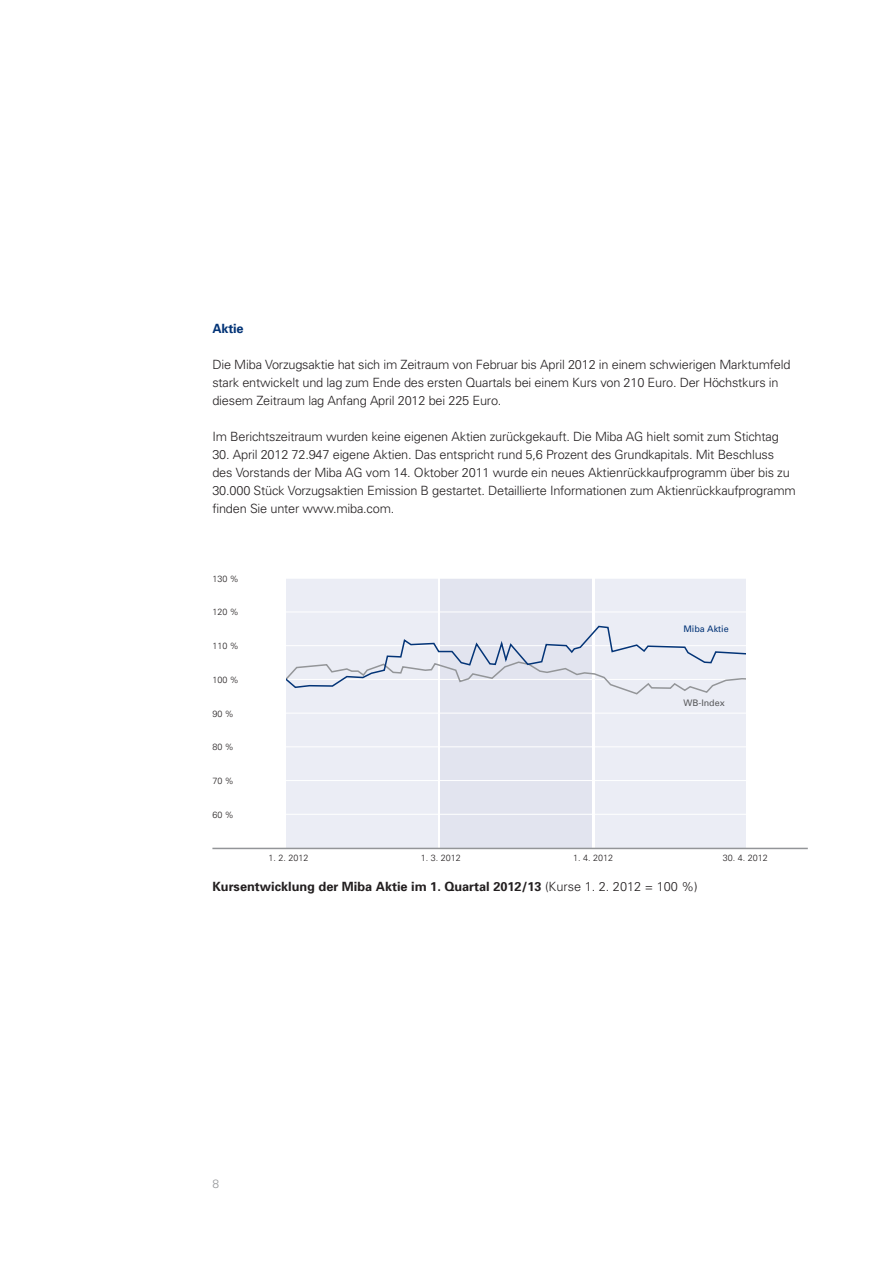
<style>
.page{position:relative;width:893px;height:1263px;background:#fff}
.page>*{position:absolute;margin:0;border:0;box-sizing:border-box;transform-origin:0 0}
.t1{font:300 12.75px/18px "Univers";letter-spacing:-.015em;color:#231f20}
.t2{font:700 12.75px "Univers";color:#231f20}
.t3{font:700 12.75px "Univers";letter-spacing:-.015em;color:#033477}
.t4{font:300 12px "Univers";color:#939598}
.t5{font:300 9px "Univers";color:#231f20}
.t6{font:9px "Univers";color:#033477}
.t7{font:9px "Univers";color:#57585a}
.s1{font-weight:300}
</style>
<div class="page">
<div style="left:286px;top:578px;width:151px;height:270px;background:#ebedf5"></div>
<div style="left:441px;top:578px;width:151px;height:270px;background:#e2e4ef"></div>
<div style="left:595px;top:578px;width:151px;height:270px;background:#ebedf5"></div>
<hr style="left:265px;top:814px;width:543px;height:1px;background:#fff">
<hr style="left:265px;top:780px;width:543px;height:1px;background:#fff">
<hr style="left:265px;top:747px;width:543px;height:1px;background:#fff">
<hr style="left:265px;top:713px;width:543px;height:1px;background:#fff">
<hr style="left:265px;top:612px;width:543px;height:1px;background:#fff">
<hr style="left:265px;top:578px;width:543px;height:1px;background:#fff">
<svg style="left:286px;top:625px;width:460px;height:70px"></svg>
<hr style="left:212px;top:848px;width:596px;height:1px;background:#939598">
<p class="t3" style="left:212px;top:324px;width:33px">Aktie</p>
<p class="t1" style="left:212px;top:356px;width:579px">Die Miba Vorzugsaktie hat sich im Zeitraum von Februar bis April 2012 in einem schwierigen Marktumfeld stark entwickelt und lag zum Ende des ersten Quartals bei einem Kurs von 210 Euro. Der Höchstkurs in diesem Zeitraum lag Anfang April 2012 bei 225 Euro.</p>
<p class="t1" style="left:212px;top:428px;width:568px">Im Berichtszeitraum wurden keine eigenen Aktien zurückgekauft. Die Miba AG hielt somit zum Stichtag</p>
<p class="t1" style="left:212px;top:446px;width:585px">30. April 2012 72.947 eigene Aktien. Das entspricht rund 5,6 Prozent des Grundkapitals. Mit Beschluss des Vorstands der Miba AG vom 14. Oktober 2011 wurde ein neues Aktienrückkaufprogramm über bis zu 30.000 Stück Vorzugsaktien Emission B gestartet. Detaillierte Informationen zum Aktienrückkaufprogramm finden Sie unter www.miba.com.</p>
<p class="t5" style="left:212px;top:575px;width:28px">130 %</p>
<p class="t5" style="left:212px;top:609px;width:28px">120 %</p>
<p class="t5" style="left:212px;top:643px;width:28px">110 %</p>
<p class="t5" style="left:212px;top:676px;width:28px">100 %</p>
<p class="t5" style="left:212px;top:710px;width:23px">90 %</p>
<p class="t5" style="left:212px;top:744px;width:23px">80 %</p>
<p class="t5" style="left:212px;top:778px;width:23px">70 %</p>
<p class="t5" style="left:212px;top:811px;width:23px">60 %</p>
<p class="t6" style="left:683px;top:626px;width:47px">Miba Aktie</p>
<p class="t7" style="left:683px;top:700px;width:43px">WB-Index</p>
<p class="t5" style="left:268px;top:854px;width:41px">1. 2. 2012</p>
<p class="t5" style="left:421px;top:854px;width:41px">1. 3. 2012</p>
<p class="t5" style="left:573px;top:854px;width:41px">1. 4. 2012</p>
<p class="t5" style="left:723px;top:854px;width:46px">30. 4. 2012</p>
<p class="t2" style="left:212px;top:881px;width:487px">Kursentwicklung der Miba Aktie im 1. Quartal 2012/13 <span class="s1">(Kurse 1. 2. 2012 = 100 %)</span></p>
<p class="t4" style="left:212px;top:1179px;width:8px">8</p>
</div>
